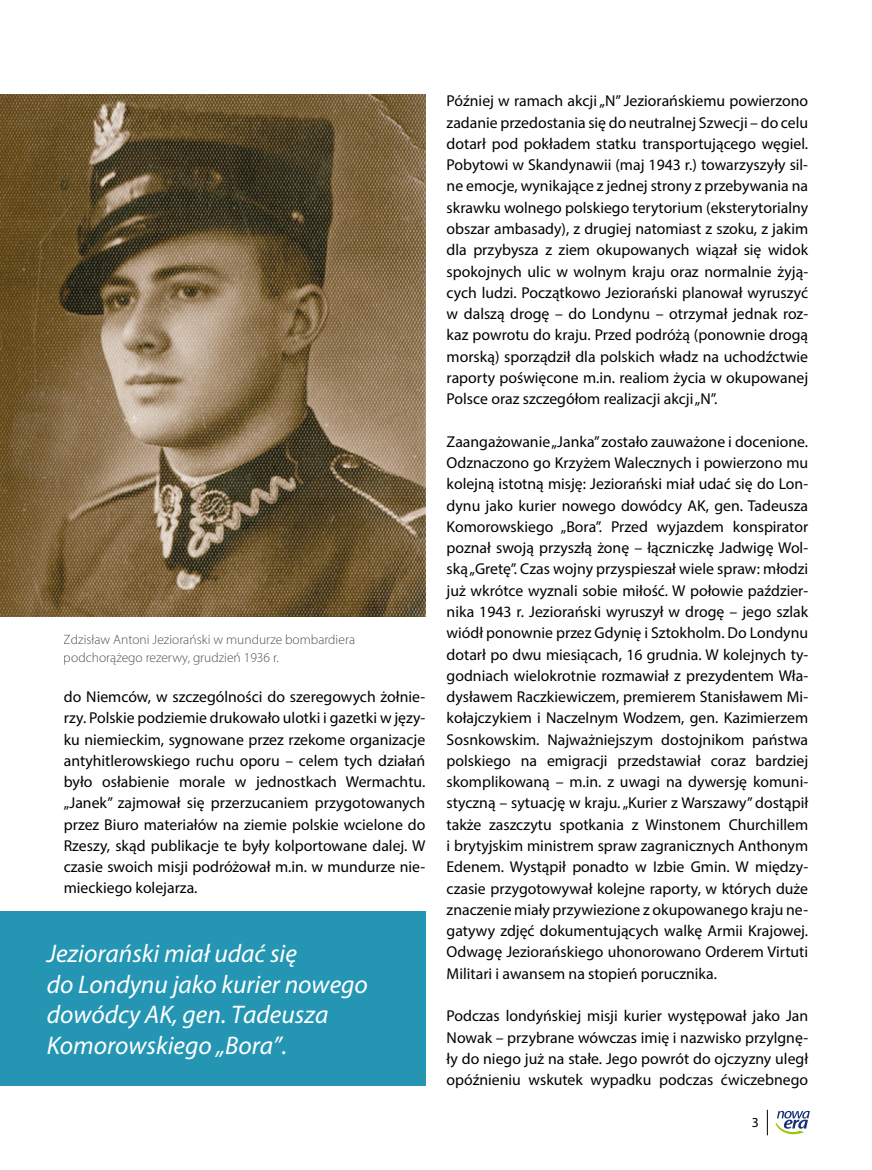
<style>
.page{position:relative;width:872px;height:1170px;background:#fff}
.page>*{position:absolute;margin:0;border:0;box-sizing:border-box;transform-origin:0 0}
.t1{font:italic 25.5px/30.6px "Myriad Pro";color:#fff}
.t2{font:15.75px/21.3px "Myriad Pro";color:#000;text-align:justify}
.t3{font:13.8px "Myriad Pro";color:#000}
.t4{font:300 13.5px/18px "Myriad Pro";color:#000}
</style>
<div class="page">
<svg style="left:775px;top:1110px;width:35px;height:24px"></svg>
<svg style="left:767px;top:1109px;width:1px;height:26px"></svg>
<div style="left:0;top:911px;width:425px;height:174px;background:#2496b4"></div>
<img style="left:0;top:95px;width:425px;height:522px">
<p class="t4" style="left:64px;top:630px;width:293px">Zdzisław Antoni Jeziorański w mundurze bombardiera podchorążego rezerwy, grudzień 1936 r.</p>
<p class="t2" style="left:64px;top:685px;width:363px">do Niemców, w szczególności do szeregowych żołnie&shy;rzy. Polskie podziemie drukowało ulotki i gazetki w języ&shy;ku niemieckim, sygnowane przez rzekome organizacje antyhitlerowskiego ruchu oporu – celem tych działań było osłabienie morale w jednostkach Wermachtu. „Janek” zajmował się przerzucaniem przygotowanych przez Biuro materiałów na ziemie polskie wcielone do Rzeszy, skąd publikacje te były kolportowane dalej. W czasie swoich misji podróżował m.in. w mundurze nie&shy;mieckiego kolejarza.</p>
<h1 class="t1" style="left:47px;top:937px;width:322px">Jeziorański miał udać się<br>do Londynu jako kurier nowego dowódcy AK, gen. Tadeusza<br>Komorowskiego „Bora”.</h1>
<p class="t2" style="left:446px;top:90px;width:363px">Później w ramach akcji „N” Jeziorańskiemu powierzono zadanie przedostania się do neutralnej Szwecji – do celu dotarł pod pokładem statku transportującego węgiel.<br>Pobytowi w Skandynawii (maj 1943 r.) towarzyszyły sil&shy;ne emocje, wynikające z jednej strony z przebywania na skrawku wolnego polskiego terytorium (eksterytorialny obszar ambasady), z drugiej natomiast z szoku, z jakim dla przybysza z ziem okupowanych wiązał się widok spokojnych ulic w wolnym kraju oraz normalnie żyją&shy;cych ludzi. Początkowo Jeziorański planował wyruszyć w dalszą drogę – do Londynu – otrzymał jednak roz&shy;kaz powrotu do kraju. Przed podróżą (ponownie drogą morską) sporządził dla polskich władz na uchodźctwie raporty poświęcone m.in. realiom życia w okupowanej Polsce oraz szczegółom realizacji akcji „N”.</p>
<p class="t2" style="left:446px;top:430px;width:363px">Zaangażowanie „Janka” zostało zauważone i docenione.<br>Odznaczono go Krzyżem Walecznych i powierzono mu kolejną istotną misję: Jeziorański miał udać się do Lon&shy;dynu jako kurier nowego dowódcy AK, gen. Tadeusza Komorowskiego „Bora”. Przed wyjazdem konspirator poznał swoją przyszłą żonę – łączniczkę Jadwigę Wol&shy;ską „Gretę”. Czas wojny przyspieszał wiele spraw: młodzi już wkrótce wyznali sobie miłość. W połowie paździer&shy;nika 1943 r. Jeziorański wyruszył w drogę – jego szlak wiódł ponownie przez Gdynię i Sztokholm. Do Londynu dotarł po dwu miesiącach, 16 grudnia. W kolejnych ty&shy;godniach wielokrotnie rozmawiał z prezydentem Wła&shy;dysławem Raczkiewiczem, premierem Stanisławem Mi&shy;kołajczykiem i Naczelnym Wodzem, gen. Kazimierzem Sosnkowskim. Najważniejszym dostojnikom państwa polskiego na emigracji przedstawiał coraz bardziej skomplikowaną – m.in. z uwagi na dywersję komuni&shy;styczną – sytuację w kraju. „Kurier z Warszawy” dostąpił także zaszczytu spotkania z Winstonem Churchillem i brytyjskim ministrem spraw zagranicznych Anthonym Edenem. Wystąpił ponadto w Izbie Gmin. W między&shy;czasie przygotowywał kolejne raporty, w których duże znaczenie miały przywiezione z okupowanego kraju ne&shy;gatywy zdjęć dokumentujących walkę Armii Krajowej.<br>Odwagę Jeziorańskiego uhonorowano Orderem Virtuti Militari i awansem na stopień porucznika.</p>
<p class="t2" style="left:446px;top:1004px;width:363px">Podczas londyńskiej misji kurier występował jako Jan Nowak – przybrane wówczas imię i nazwisko przylgnę&shy;ły do niego już na stałe. Jego powrót do ojczyzny uległ opóźnieniu wskutek wypadku podczas ćwiczebnego</p>
<p class="t3" style="left:751px;top:1114px;width:9px">3</p>
</div>
